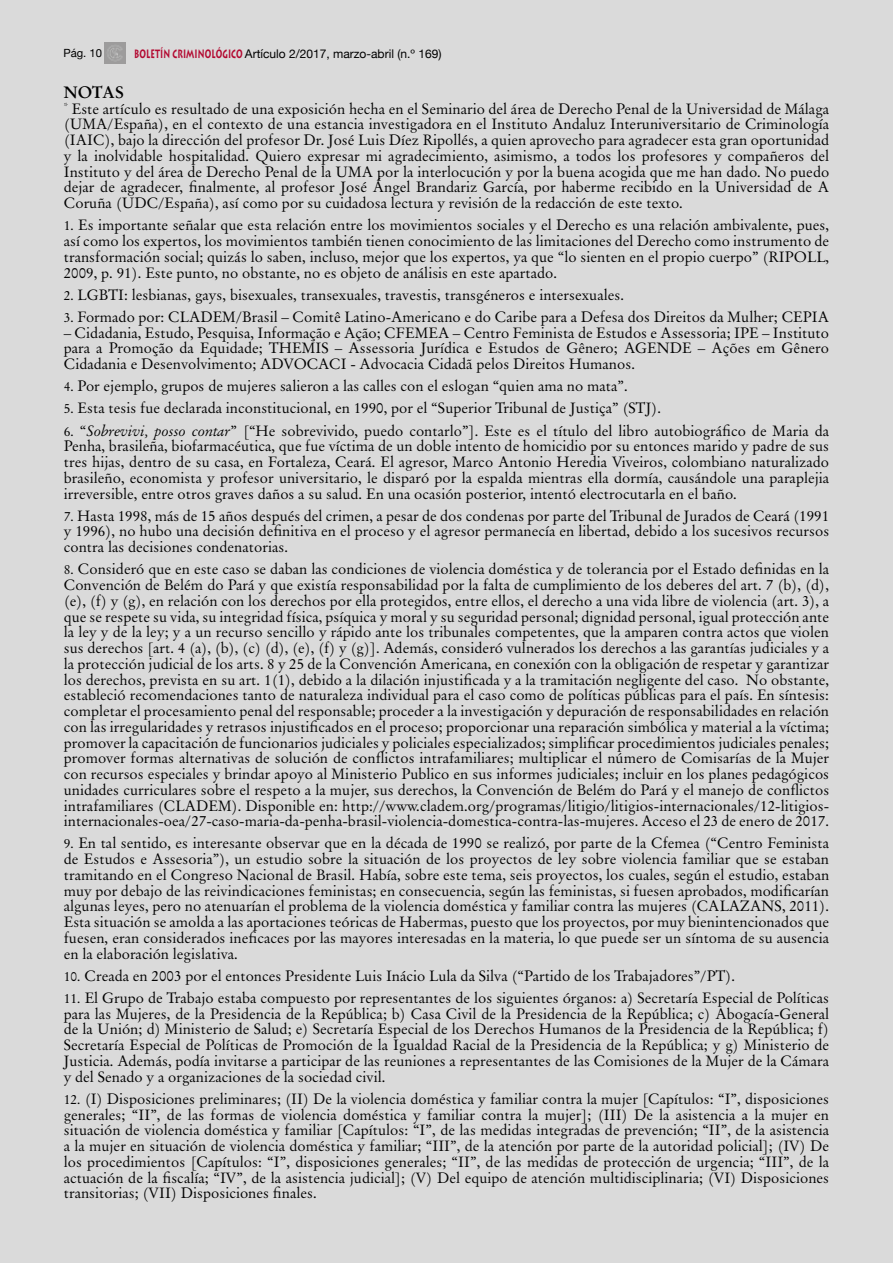
<style>
.page{position:relative;width:893px;height:1263px;background:#dadada}
.page>*{position:absolute;margin:0;border:0;box-sizing:border-box;transform-origin:0 0}
.t1{font:700 16.5px "Original Garamond BT";color:#000}
.t2{font:15px/15.8px "Original Garamond BT";color:#000;text-align:justify}
.t3{font:12px "Helvetica Neue";color:#000}
.t4{font:11.25px "Helvetica Neue";color:#000}
.s1{font-family:"Lithos";font-weight:700;color:#b30931}
.s2{font-size:13.5px}
.s3{font-style:italic}
</style>
<div class="page">
<img style="left:105px;top:43px;width:21px;height:21px">
<p class="t4" style="left:63px;top:47px;width:40px">Pág. 10</p>
<p class="t3" style="left:134px;top:46px;width:309px"><span class="s1">BOLETÍN CRIMINOLÓGICO</span> Artículo 2/2017, marzo-abril (n.º 169)</p>
<p class="t1" style="left:64px;top:82px;width:62px">NOTAS</p>
<p class="t2" style="left:64px;top:101px;width:767px"><sup>*</sup> Este artículo es resultado de una exposición hecha en el Seminario del área de Derecho Penal de la Universidad de Málaga (UMA/España), en el contexto de una estancia investigadora en el Instituto Andaluz Interuniversitario de Criminología (IAIC), bajo la dirección del profesor Dr. José Luis Díez Ripollés, a quien aprovecho para agradecer esta gran oportunidad y la inolvidable hospitalidad. Quiero expresar mi agradecimiento, asimismo, a todos los profesores y compañeros del Instituto y del área de Derecho Penal de la UMA por la interlocución y por la buena acogida que me han dado. No puedo dejar de agradecer, finalmente, al profesor José Ángel Brandariz García, por haberme recibido en la Universidad de A Coruña (UDC/España), así como por su cuidadosa lectura y revisión de la redacción de este texto.</p>
<p class="t2" style="left:64px;top:217px;width:767px"><span class="s2">1.</span> Es importante señalar que esta relación entre los movimientos sociales y el Derecho es una relación ambivalente, pues, así como los expertos, los movimientos también tienen conocimiento de las limitaciones del Derecho como instrumento de transformación social; quizás lo saben, incluso, mejor que los expertos, ya que “lo sienten en el propio cuerpo” (RIPOLL, 2009, p. 91). Este punto, no obstante, no es objeto de análisis en este apartado.</p>
<p class="t2" style="left:64px;top:287px;width:562px"><span class="s2">2.</span> LGBTI: lesbianas, gays, bisexuales, transexuales, travestis, transgéneros e intersexuales.</p>
<p class="t2" style="left:64px;top:309px;width:767px"><span class="s2">3.</span> Formado por: CLADEM/Brasil – Comitê Latino-Americano e do Caribe para a Defesa dos Direitos da Mulher; CEPIA</p>
<p class="t2" style="left:64px;top:324px;width:767px">– Cidadania, Estudo, Pesquisa, Informação e Ação; CFEMEA – Centro Feminista de Estudos e Assessoria; IPE – Instituto para a Promoção da Equidade; THEMIS – Assessoria Jurídica e Estudos de Gênero; AGENDE – Ações em Gênero Cidadania e Desenvolvimento; ADVOCACI - Advocacia Cidadã pelos Direitos Humanos.</p>
<p class="t2" style="left:64px;top:378px;width:566px"><span class="s2">4.</span> Por ejemplo, grupos de mujeres salieron a las calles con el eslogan “quien ama no mata”.</p>
<p class="t2" style="left:64px;top:400px;width:599px"><span class="s2">5.</span> Esta tesis fue declarada inconstitucional, en 1990, por el “Superior Tribunal de Justiça” (STJ).</p>
<p class="t2" style="left:64px;top:422px;width:767px"><span class="s2">6.</span> “<span class="s3">Sobrevivi, posso contar</span>” [“He sobrevivido, puedo contarlo”]. Este es el título del libro autobiográfico de Maria da Penha, brasileña, biofarmacéutica, que fue víctima de un doble intento de homicidio por su entonces marido y padre de sus tres hijas, dentro de su casa, en Fortaleza, Ceará. El agresor, Marco Antonio Heredia Viveiros, colombiano naturalizado brasileño, economista y profesor universitario, le disparó por la espalda mientras ella dormía, causándole una paraplejia irreversible, entre otros graves daños a su salud. En una ocasión posterior, intentó electrocutarla en el baño.</p>
<p class="t2" style="left:64px;top:508px;width:767px"><span class="s2">7.</span> Hasta 1998, más de 15 años después del crimen, a pesar de dos condenas por parte del Tribunal de Jurados de Ceará (1991 y 1996), no hubo una decisión definitiva en el proceso y el agresor permanecía en libertad, debido a los sucesivos recursos contra las decisiones condenatorias.</p>
<p class="t2" style="left:64px;top:561px;width:767px"><span class="s2">8.</span> Consideró que en este caso se daban las condiciones de violencia doméstica y de tolerancia por el Estado definidas en la Convención de Belém do Pará y que existía responsabilidad por la falta de cumplimiento de los deberes del art. 7 (b), (d), (e), (f) y (g), en relación con los derechos por ella protegidos, entre ellos, el derecho a una vida libre de violencia (art. 3), a que se respete su vida, su integridad física, psíquica y moral y su seguridad personal; dignidad personal, igual protección ante la ley y de la ley; y a un recurso sencillo y rápido ante los tribunales competentes, que la amparen contra actos que violen sus derechos [art. 4 (a), (b), (c) (d), (e), (f) y (g)]. Además, consideró vulnerados los derechos a las garantías judiciales y a la protección judicial de los arts. 8 y 25 de la Convención Americana, en conexión con la obligación de respetar y garantizar los derechos, prevista en su art. 1(1), debido a la dilación injustificada y a la tramitación negligente del caso. No obstante, estableció recomendaciones tanto de naturaleza individual para el caso como de políticas públicas para el país. En síntesis: completar el procesamiento penal del responsable; proceder a la investigación y depuración de responsabilidades en relación con las irregularidades y retrasos injustificados en el proceso; proporcionar una reparación simbólica y material a la víctima; promover la capacitación de funcionarios judiciales y policiales especializados; simplificar procedimientos judiciales penales; promover formas alternativas de solución de conflictos intrafamiliares; multiplicar el número de Comisarías de la Mujer con recursos especiales y brindar apoyo al Ministerio Publico en sus informes judiciales; incluir en los planes pedagógicos unidades curriculares sobre el respeto a la mujer, sus derechos, la Convención de Belém do Pará y el manejo de conflictos intrafamiliares (CLADEM). Disponible en: http://www.cladem.org/programas/litigio/litigios-internacionales/12-litigios&shy;internacionales-oea/27-caso-maria-da-penha-brasil-violencia-domestica-contra-las-mujeres. Acceso el 23 de enero de 2017.</p>
<p class="t2" style="left:64px;top:835px;width:767px"><span class="s2">9.</span> En tal sentido, es interesante observar que en la década de 1990 se realizó, por parte de la Cfemea (“Centro Feminista de Estudos e Assesoria”), un estudio sobre la situación de los proyectos de ley sobre violencia familiar que se estaban tramitando en el Congreso Nacional de Brasil. Había, sobre este tema, seis proyectos, los cuales, según el estudio, estaban muy por debajo de las reivindicaciones feministas; en consecuencia, según las feministas, si fuesen aprobados, modificarían algunas leyes, pero no atenuarían el problema de la violencia doméstica y familiar contra las mujeres (CALAZANS, 2011).<br>Esta situación se amolda a las aportaciones teóricas de Habermas, puesto que los proyectos, por muy bienintencionados que fuesen, eran considerados ineficaces por las mayores interesadas en la materia, lo que puede ser un síntoma de su ausencia en la elaboración legislativa.</p>
<p class="t2" style="left:64px;top:968px;width:673px"><span class="s2">10.</span> Creada en 2003 por el entonces Presidente Luis Inácio Lula da Silva (“Partido de los Trabajadores”/PT).</p>
<p class="t2" style="left:64px;top:990px;width:767px"><span class="s2">11.</span> El Grupo de Trabajo estaba compuesto por representantes de los siguientes órganos: a) Secretaría Especial de Políticas para las Mujeres, de la Presidencia de la República; b) Casa Civil de la Presidencia de la República; c) Abogacía-General de la Unión; d) Ministerio de Salud; e) Secretaría Especial de los Derechos Humanos de la Presidencia de la República; f)<br>Secretaría Especial de Políticas de Promoción de la Igualdad Racial de la Presidencia de la República; y g) Ministerio de Justicia. Además, podía invitarse a participar de las reuniones a representantes de las Comisiones de la Mujer de la Cámara y del Senado y a organizaciones de la sociedad civil.</p>
<p class="t2" style="left:64px;top:1091px;width:767px"><span class="s2">12.</span> (I) Disposiciones preliminares; (II) De la violencia doméstica y familiar contra la mujer [Capítulos: “I”, disposiciones generales; “II”, de las formas de violencia doméstica y familiar contra la mujer]; (III) De la asistencia a la mujer en situación de violencia doméstica y familiar [Capítulos: “I”, de las medidas integradas de prevención; “II”, de la asistencia a la mujer en situación de violencia doméstica y familiar; “III”, de la atención por parte de la autoridad policial]; (IV) De los procedimientos [Capítulos: “I”, disposiciones generales; “II”, de las medidas de protección de urgencia; “III”, de la actuación de la fiscalía; “IV”, de la asistencia judicial]; (V) Del equipo de atención multidisciplinaria; (VI) Disposiciones transitorias; (VII) Disposiciones finales.</p>
</div>
